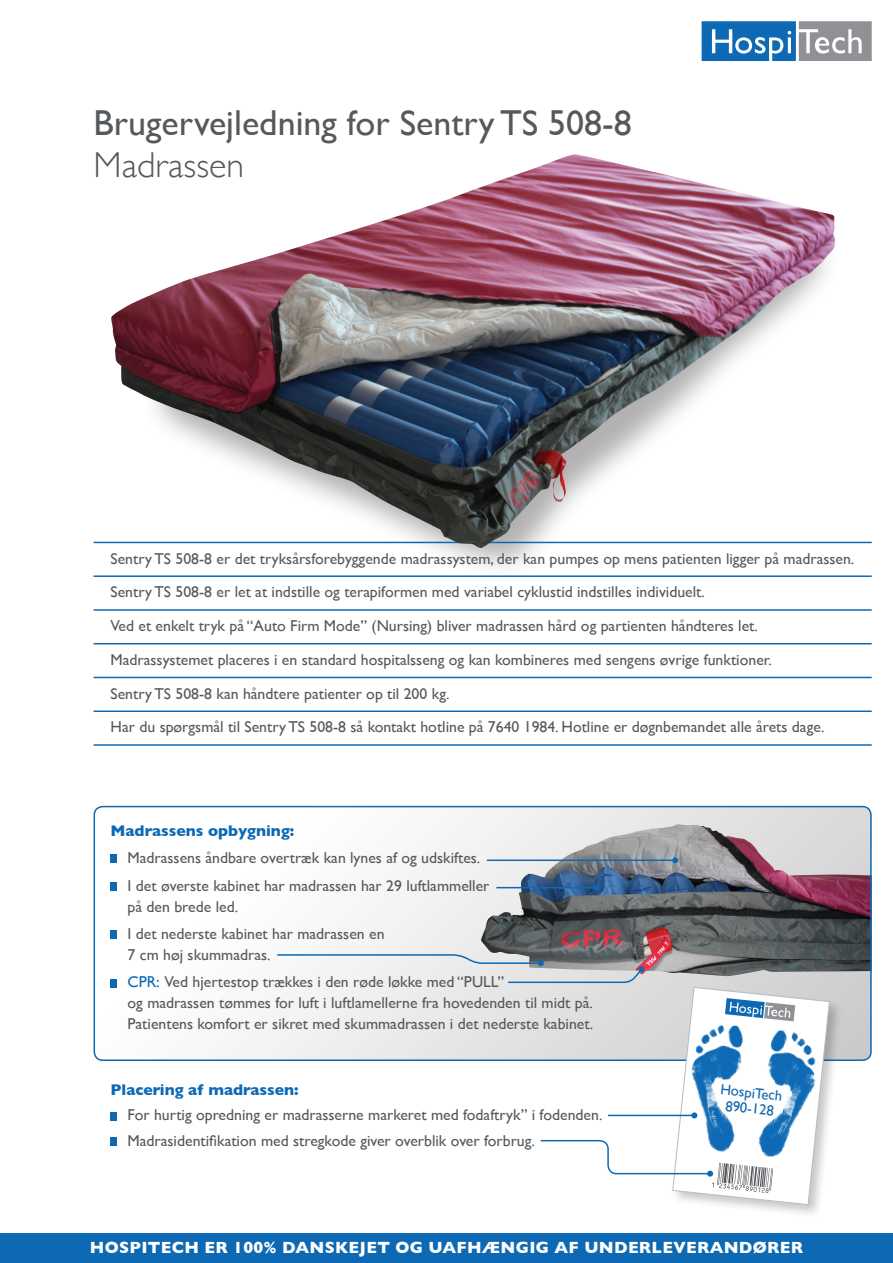
<style>
.page{position:relative;width:893px;height:1263px;background:#fff}
.page>*{position:absolute;margin:0;border:0;box-sizing:border-box;transform-origin:0 0}
.t1{font:36px "Gill Sans";color:#56595c}
.t2{font:300 36px "Gill Sans";color:#56595c}
.t3{font:700 16.5px "Gill Sans";letter-spacing:.02em;color:#fff}
.t4{font:15.75px/33.8px "Gill Sans";color:#56595c}
.t5{font:700 15.75px "Gill Sans";color:#0d69b4}
.t6{font:14.55px/15.8px "Gill Sans";color:#0d69b4;text-align:center}
.s1{color:#0d69b4}
</style>
<div class="page">
<hr style="left:94px;top:542px;width:778px;height:1px;background:#0d69b4">
<img style="left:110px;top:154px;width:725px;height:394px">
<div style="left:94px;top:806px;width:777px;height:254px;background:linear-gradient(to right,#fff,#dbdbdb);border-radius:9px"></div>
<img style="left:481px;top:824px;width:388px;height:152px">
<div style="left:94px;top:806px;width:778px;height:255px;border:2px solid #0d69b4;border-radius:9px"></div>
<svg style="left:702px;top:21px;width:170px;height:40px;background:#6993b7"></svg>
<div style="left:0;top:1233px;width:893px;height:30px;background:#0d69b4"></div>
<hr style="left:94px;top:575px;width:778px;height:2px;background:#0d69b4">
<hr style="left:94px;top:609px;width:778px;height:2px;background:#0d69b4">
<hr style="left:94px;top:643px;width:778px;height:1px;background:#0d69b4">
<hr style="left:94px;top:677px;width:778px;height:1px;background:#0d69b4">
<hr style="left:94px;top:710px;width:778px;height:2px;background:#0d69b4">
<hr style="left:94px;top:744px;width:778px;height:2px;background:#0d69b4">
<div style="left:111px;top:855px;width:6px;height:8px;background:#0d69b4"></div>
<div style="left:111px;top:882px;width:6px;height:8px;background:#0d69b4"></div>
<div style="left:111px;top:930px;width:6px;height:9px;background:#0d69b4"></div>
<div style="left:111px;top:979px;width:6px;height:8px;background:#0d69b4"></div>
<div style="left:111px;top:1112px;width:6px;height:8px;background:#0d69b4"></div>
<div style="left:111px;top:1137px;width:6px;height:9px;background:#0d69b4"></div>
<hr style="left:487px;top:859px;width:188px;height:2px;background:#0d69b4">
<svg style="left:672px;top:857px;width:6px;height:6px"></svg>
<hr style="left:496px;top:887px;width:101px;height:1px;background:#0d69b4">
<svg style="left:594px;top:885px;width:6px;height:6px"></svg>
<div style="left:670px;top:985px;width:174px;height:234px;background:#231f20;opacity:.25"></div>
<svg style="left:276px;top:953px;width:554px;height:252px"></svg>
<h1 class="t1" style="left:94px;top:102px;width:540px">Brugervejledning for Sentry TS 508-8</h1>
<h1 class="t2" style="left:94px;top:137px;width:152px">Madrassen</h1>
<p class="t4" style="left:111px;top:541px;width:745px">Sentry TS 508-8 er det tryksårsforebyggende madrassystem, der kan pumpes op mens patienten ligger på madrassen.<br>Sentry TS 508-8 er let at indstille og terapiformen med variabel cyklustid indstilles individuelt.<br>Ved et enkelt tryk på “Auto Firm Mode” (Nursing) bliver madrassen hård og partienten håndteres let.<br>Madrassystemet placeres i en standard hospitalsseng og kan kombineres med sengens øvrige funktioner.<br>Sentry TS 508-8 kan håndtere patienter op til 200 kg.<br>Har du spørgsmål til Sentry TS 508-8 så kontakt hotline på 7640 1984. Hotline er døgnbemandet alle årets dage.</p>
<p class="t5" style="left:111px;top:818px;width:185px">Madrassens opbygning:</p>
<p class="t4" style="left:128px;top:844px;width:363px;line-height:27.5px">Madrassens åndbare overtræk kan lynes af og udskiftes.<br>I det øverste kabinet har madrassen har 29 luftlammeller</p>
<p class="t4" style="left:128px;top:892px;width:259px;line-height:27.5px">på den brede led.<br>I det nederste kabinet har madrassen en</p>
<p class="t4" style="left:128px;top:941px;width:378px;line-height:27.5px">7 cm høj skummadras.<br><span class="s1">CPR:</span> Ved hjertestop trækkes i den røde løkke med “PULL”</p>
<p class="t4" style="left:128px;top:992px;width:467px;line-height:21px">og madrassen tømmes for luft i luftlamellerne fra hovedenden til midt på.<br>Patientens komfort er sikret med skummadrassen i det nederste kabinet.</p>
<p class="t5" style="left:111px;top:1077px;width:190px">Placering af madrassen:</p>
<p class="t4" style="left:128px;top:1102px;width:476px;line-height:25.2px">For hurtig opredning er madrasserne markeret med fodaftryk” i fodenden.<br>Madrasidentifikation med stregkode giver overblik over forbrug.</p>
<p class="t6" style="left:721px;top:1081px;width:64px;rotate:6deg">HospiTech<br>890-128</p>
<p class="t3" style="left:90px;top:1235px;width:715px">HOSPITECH ER 100% DANSKEJET OG UAFHÆNGIG AF UNDERLEVERANDØRER</p>
</div>
